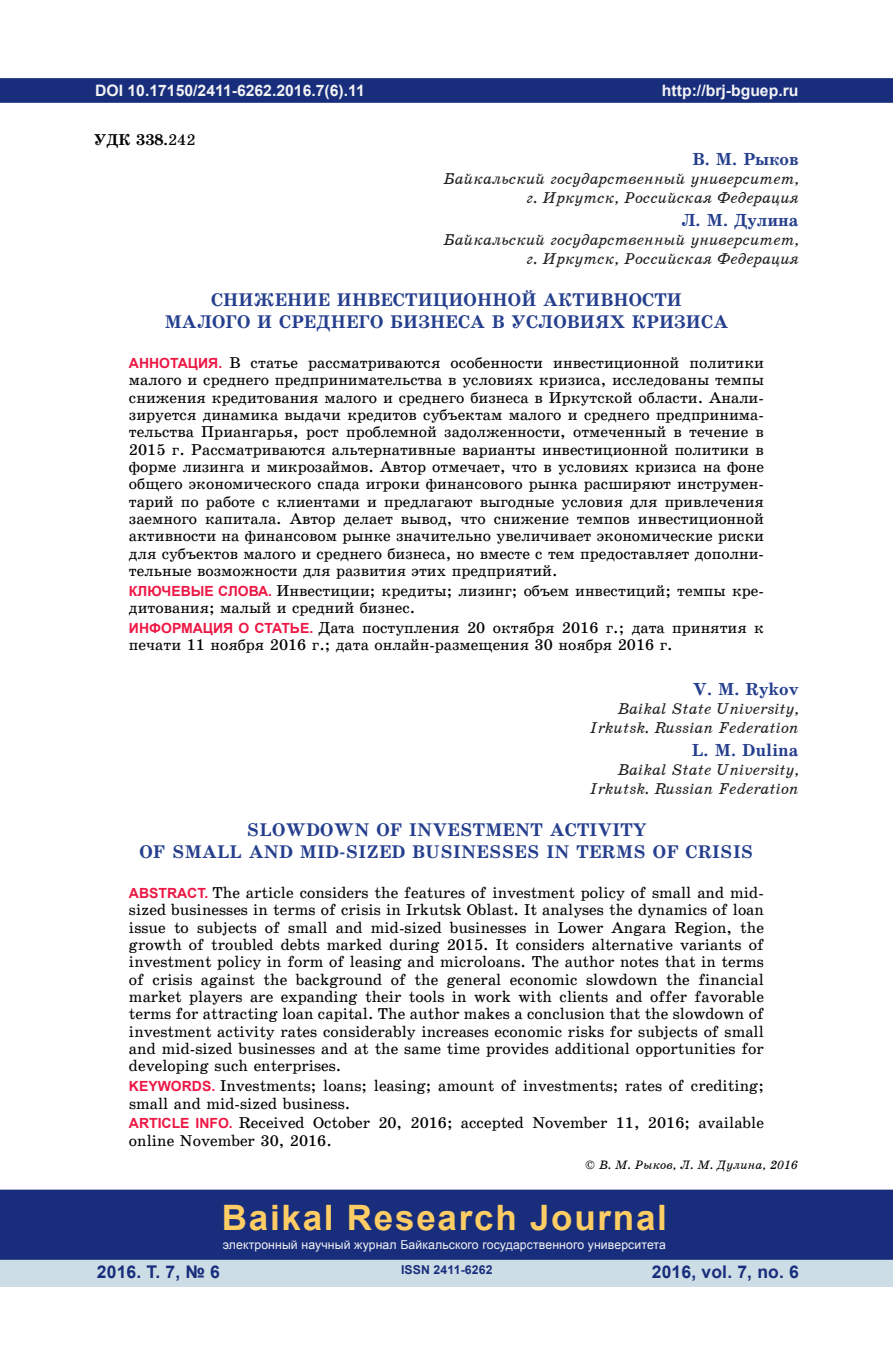
<style>
.page{position:relative;width:893px;height:1360px;background:#fff}
.page>*{position:absolute;margin:0;border:0;box-sizing:border-box;transform-origin:0 0}
.t1{font:700 35px "Arial";letter-spacing:.05em;color:#fecd64}
.t2{font:18.38px/22.2px "School Book C Bold";letter-spacing:.01em;color:#253f8e;text-align:center}
.t3{font:17.5px "School Book C Bold";color:#253f8e}
.t4{font:700 17.5px "Arial";letter-spacing:.01em;color:#182d7c}
.t5{font:15.75px/17.3px "School Book C";color:#000}
.t6{font:15.75px/18.9px "School Book C Italic";color:#231f20;text-align:right}
.t7{font:700 15.75px "Arial";color:#f2f3f4}
.t8{font:15.75px "School Book C Bold";color:#000}
.t9{font:12.25px "Arial";letter-spacing:.01em;color:#f2f3f4}
.t10{font:12.25px "School Book C Italic";color:#000}
.t11{font:700 12.25px "Arial";letter-spacing:.01em;color:#182d7c}
.s1{font-family:"School Book C"}
.s2{font-family:"Arial";font-weight:700;font-size:14px;color:#ed1845}
</style>
<div class="page">
<div style="left:0;top:78px;width:893px;height:25px;background:#182d7c;border:2px solid #182d7c"></div>
<div style="left:0;top:1258px;width:893px;height:28px;background:#cddde6"></div>
<div style="left:0;top:1189px;width:893px;height:70px;background:#182d7c;border:2px solid #182d7c"></div>
<p class="t7" style="left:95px;top:79px;width:271px">DOI 10.17150/2411-6262.2016.7(6).11</p>
<p class="t8" style="left:94px;top:131px;width:103px">УДК 338.<span class="s1">242</span></p>
<p class="t7" style="left:662px;top:79px;width:138px">http://brj-bguep.ru</p>
<p class="t3" style="left:693px;top:150px;width:108px">В. М. Рыков</p>
<p class="t6" style="left:443px;top:169px;width:357px">Байкальский государственный университет, г. Иркутск, Российская Федерация</p>
<p class="t3" style="left:681px;top:210px;width:119px">Л. М. Дулина</p>
<p class="t6" style="left:443px;top:230px;width:357px">Байкальский государственный университет, г. Иркутск, Российская Федерация</p>
<p class="t2" style="left:165px;top:289px;width:565px">СНИЖЕНИЕ ИНВЕСТИЦИОННОЙ АКТИВНОСТИ<br>МАЛОГО И СРЕДНЕГО БИЗНЕСА В УСЛОВИЯХ КРИЗИСА</p>
<p class="t5" style="left:129px;top:354px;width:637px;text-align:justify"><span class="s2">АННОТАЦИЯ.</span> В статье рассматриваются особенности инвестиционной политики малого и среднего предпринимательства в условиях кризиса, исследованы темпы снижения кредитования малого и среднего бизнеса в Иркутской области. Анали&shy;зируется динамика выдачи кредитов субъектам малого и среднего предпринима&shy;тельства Приангарья, рост проблемной задолженности, отмеченный в течение в 2015 г. Рассматриваются альтернативные варианты инвестиционной политики в форме лизинга и микрозаймов. Автор отмечает, что в условиях кризиса на фоне общего экономического спада игроки финансового рынка расширяют инструмен&shy;тарий по работе с клиентами и предлагают выгодные условия для привлечения заемного капитала. Автор делает вывод, что снижение темпов инвестиционной активности на финансовом рынке значительно увеличивает экономические риски для субъектов малого и среднего бизнеса, но вместе с тем предоставляет дополни&shy;тельные возможности для развития этих предприятий.</p>
<p class="t5" style="left:129px;top:582px;width:636px"><span class="s2">КЛЮЧЕВЫЕ СЛОВА.</span> Инвестиции; кредиты; лизинг; объем инвестиций; темпы кре&shy;дитования; малый и средний бизнес.</p>
<p class="t5" style="left:129px;top:619px;width:636px"><span class="s2">ИНФОРМАЦИЯ О СТАТЬЕ.</span> Дата поступления 20 октября 2016 г.; дата принятия к печати 11 ноября 2016 г.; дата онлайн-размещения 30 ноября 2016 г.</p>
<p class="t3" style="left:693px;top:680px;width:107px">V. M. Rykov</p>
<p class="t6" style="left:590px;top:699px;width:210px">Baikal State University,<br>Irkutsk. Russian Federation</p>
<p class="t3" style="left:692px;top:740px;width:108px">L. M. Dulina</p>
<p class="t6" style="left:590px;top:760px;width:210px">Baikal State University,<br>Irkutsk. Russian Federation</p>
<p class="t2" style="left:139px;top:818px;width:616px">SLOWDOWN OF INVESTMENT ACTIVITY<br>OF SMALL AND MID-SIZED BUSINESSES IN TERMS OF CRISIS</p>
<p class="t5" style="left:129px;top:884px;width:637px;text-align:justify"><span class="s2">ABSTRACT.</span> The article considers the features of investment policy of small and mid&shy;sized businesses in terms of crisis in Irkutsk Oblast. It analyses the dynamics of loan issue to subjects of small and mid-sized businesses in Lower Angara Region, the growth of troubled debts marked during 2015. It considers alternative variants of investment policy in form of leasing and microloans. The author notes that in terms of crisis against the background of the general economic slowdown the financial market players are expanding their tools in work with clients and offer favorable terms for attracting loan capital. The author makes a conclusion that the slowdown of investment activity rates considerably increases economic risks for subjects of small and mid-sized businesses and at the same time provides additional opportunities for developing such enterprises.</p>
<p class="t5" style="left:129px;top:1077px;width:636px"><span class="s2">KEYWORDS.</span> Investments; loans; leasing; amount of investments; rates of crediting; small and mid-sized business.</p>
<p class="t5" style="left:129px;top:1114px;width:636px"><span class="s2">ARTICLE INFO.</span> Received October 20, 2016; accepted November 11, 2016; available online November 30, 2016.</p>
<p class="t10" style="left:585px;top:1157px;width:215px">© В. М. Рыков, Л. М. Дулина, 2016</p>
<h1 class="t1" style="left:222px;top:1193px;width:447px">Baikal Research Journal</h1>
<p class="t9" style="left:223px;top:1236px;width:445px">электронный научный журнал Байкальского государственного университета</p>
<p class="t4" style="left:97px;top:1259px;width:125px">2016. Т. 7, № 6</p>
<p class="t4" style="left:652px;top:1259px;width:149px">2016, vol. 7, no. 6</p>
<p class="t11" style="left:401px;top:1261px;width:93px">ISSN 2411-6262</p>
</div>
